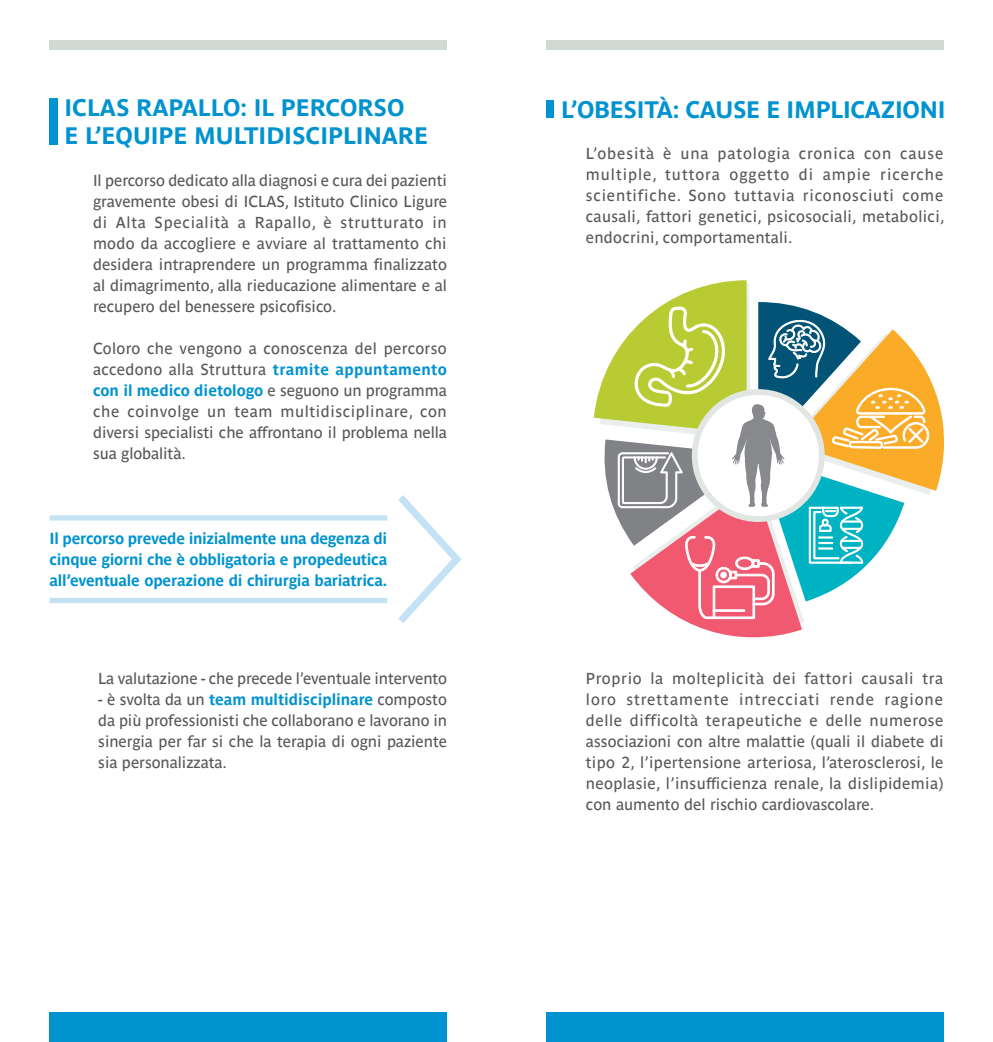
<style>
.page{position:relative;width:993px;height:1042px;background:#fff}
.page>*{position:absolute;margin:0;border:0;box-sizing:border-box;transform-origin:0 0}
.t1{font:700 23.62px "Parisine Ptf";color:#0093d0}
.t2{font:15.75px/21px "Parisine Ptf";letter-spacing:-.005em;color:#57585a;text-align:justify}
.t3{font:700 15.75px/21px "Parisine Ptf";letter-spacing:-.02em;color:#0093d0;text-align:justify}
.s1{font-weight:700;color:#0093d0}
</style>
<div class="page">
<div style="left:50px;top:40px;width:396px;height:10px;background:#d1d9d5"></div>
<div style="left:546px;top:40px;width:397px;height:10px;background:#d1d9d5"></div>
<div style="left:50px;top:1012px;width:396px;height:30px;background:#0093d0"></div>
<div style="left:546px;top:1012px;width:397px;height:30px;background:#0093d0"></div>
<div style="left:546px;top:100px;width:7px;height:18px;background:#0093d0"></div>
<div style="left:50px;top:99px;width:7px;height:45px;background:#0093d0"></div>
<div style="left:50px;top:515px;width:337px;height:5px;background:#c3e2f3"></div>
<div style="left:50px;top:598px;width:337px;height:5px;background:#c3e2f3"></div>
<svg style="left:398px;top:495px;width:64px;height:128px"></svg>
<svg style="left:593px;top:280px;width:352px;height:358px"></svg>
<div style="left:720px;top:571px;width:6px;height:7px;background:#fff;border-radius:50%"></div>
<p class="t1" style="left:64px;top:90px;width:341px">ICLAS RAPALLO: IL PERCORSO</p>
<p class="t1" style="left:561px;top:91px;width:386px">L’OBESITÀ: CAUSE E IMPLICAZIONI</p>
<p class="t1" style="left:64px;top:118px;width:365px">E L’EQUIPE MULTIDISCIPLINARE</p>
<p class="t2" style="left:585px;top:141px;width:360px">L’obesità è una patologia cronica con cause multiple, tuttora oggetto di ampie ricerche scientifiche. Sono tuttavia riconosciuti come causali, fattori genetici, psicosociali, metabolici, endocrini, comportamentali.</p>
<p class="t2" style="left:93px;top:168px;width:355px">Il percorso dedicato alla diagnosi e cura dei pazienti gravemente obesi di ICLAS, Istituto Clinico Ligure di Alta Specialità a Rapallo, è strutturato in modo da accogliere e avviare al trattamento chi desidera intraprendere un programma finalizzato al dimagrimento, alla rieducazione alimentare e al recupero del benessere psicofisico.</p>
<p class="t2" style="left:93px;top:336px;width:355px">Coloro che vengono a conoscenza del percorso accedono alla Struttura <span class="s1">tramite appuntamento con il medico dietologo</span> e seguono un programma che coinvolge un team multidisciplinare, con diversi specialisti che affrontano il problema nella sua globalità.</p>
<p class="t3" style="left:50px;top:526px;width:339px">Il percorso prevede inizialmente una degenza di cinque giorni che è obbligatoria e propedeutica all’eventuale operazione di chirurgia bariatrica.</p>
<p class="t2" style="left:98px;top:667px;width:350px">La valutazione - che precede l’eventuale intervento</p>
<p class="t2" style="left:98px;top:688px;width:350px">- è svolta da un <span class="s1">team multidisciplinare</span> composto da più professionisti che collaborano e lavorano in sinergia per far si che la terapia di ogni paziente sia personalizzata.</p>
<p class="t2" style="left:585px;top:667px;width:359px">Proprio la molteplicità dei fattori causali tra loro strettamente intrecciati rende ragione delle difficoltà terapeutiche e delle numerose associazioni con altre malattie (quali il diabete di tipo 2, l’ipertensione arteriosa, l’aterosclerosi, le neoplasie, l’insufficienza renale, la dislipidemia) con aumento del rischio cardiovascolare.</p>
</div>
